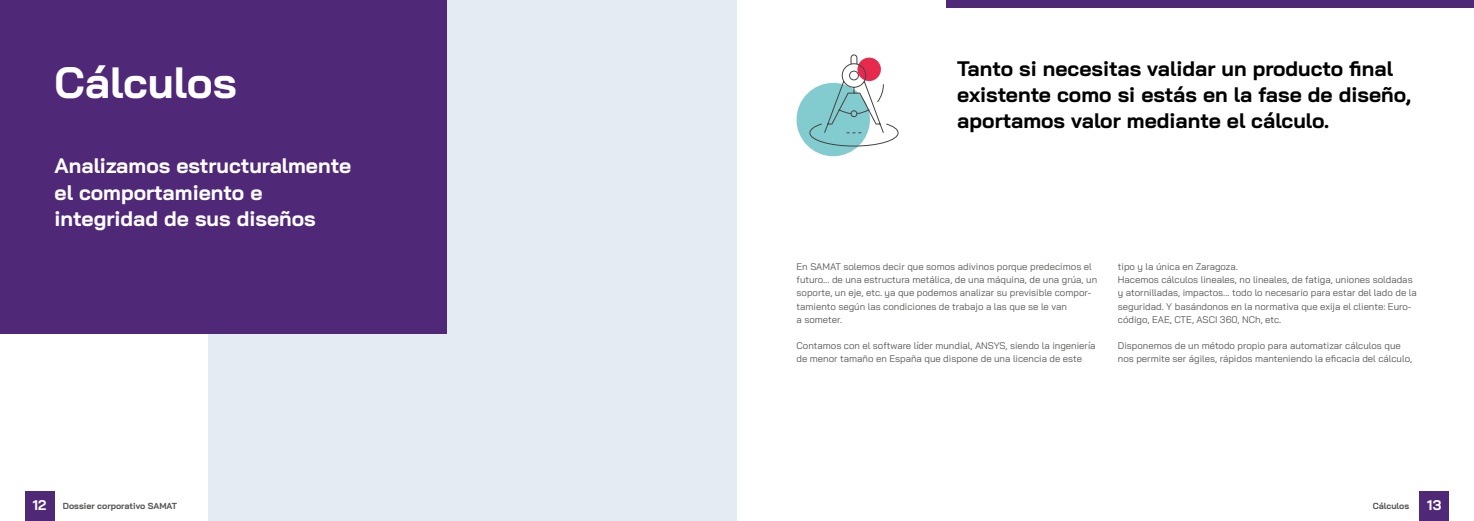
<style>
.page{position:relative;width:1474px;height:521px;background:#fff}
.page>*{position:absolute;margin:0;border:0;box-sizing:border-box;transform-origin:0 0}
.t1{font:700 43.75px "Bai Jamjuree";color:#fff}
.t2{font:700 21px/26.2px "Bai Jamjuree";color:#000}
.t3{font:700 21px/26.2px "Bai Jamjuree";color:#fff}
.t4{font:700 14px "Bai Jamjuree";color:#fff}
.t5{font:9.62px/13.1px "Bai Jamjuree";color:#575756}
.t6{font:700 8.75px "Bai Jamjuree";color:#575756}
.s1{font-size:14px;color:#fff}
</style>
<div class="page">
<div style="left:25px;top:491px;width:30px;height:30px;background:#502878"></div>
<div style="left:1419px;top:491px;width:30px;height:30px;background:#502878"></div>
<div style="left:945px;top:0;width:528px;height:7px;background:#502878"></div>
<div style="left:208px;top:0;width:529px;height:521px;background:#e5ebf3"></div>
<div style="left:0;top:0;width:446px;height:334px;background:#502878"></div>
<div style="left:796px;top:83px;width:74px;height:73px;background:#82cbcf;border-radius:50%"></div>
<svg style="left:809px;top:55px;width:89px;height:91px"></svg>
<h1 class="t1" style="left:55px;top:58px;width:184px">Cálculos</h1>
<h2 class="t3" style="left:55px;top:153px;width:298px">Analizamos estructuralmente el comportamiento e integridad de sus diseños</h2>
<h2 class="t2" style="left:957px;top:55px;width:455px">Tanto si necesitas validar un producto final existente como si estás en la fase de diseño, aportamos valor mediante el cálculo.</h2>
<p class="t5" style="left:796px;top:260px;width:302px">En SAMAT solemos decir que somos adivinos porque predecimos el futuro... de una estructura metálica, de una máquina, de una grúa, un soporte, un eje, etc. ya que podemos analizar su previsible compor&shy;tamiento según las condiciones de trabajo a las que se le van<br>a someter.</p>
<p class="t5" style="left:796px;top:339px;width:300px">Contamos con el software líder mundial, ANSYS, siendo la ingeniería de menor tamaño en España que dispone de una licencia de este</p>
<p class="t5" style="left:1117px;top:260px;width:300px">tipo y la única en Zaragoza.<br>Hacemos cálculos lineales, no lineales, de fatiga, uniones soldadas y atornilladas, impactos... todo lo necesario para estar del lado de la seguridad. Y basándonos en la normativa que exija el cliente: Euro&shy;código, EAE, CTE, ASCI 360, NCh, etc.</p>
<p class="t5" style="left:1117px;top:339px;width:296px">Disponemos de un método propio para automatizar cálculos que nos permite ser ágiles, rápidos manteniendo la eficacia del cálculo,</p>
<p class="t6" style="left:33px;top:501px;width:146px"><span class="s1">12</span> Dossier corporativo SAMAT</p>
<p class="t6" style="left:1372px;top:501px;width:38px">Cálculos</p>
<h3 class="t4" style="left:1427px;top:497px;width:16px">13</h3>
</div>
